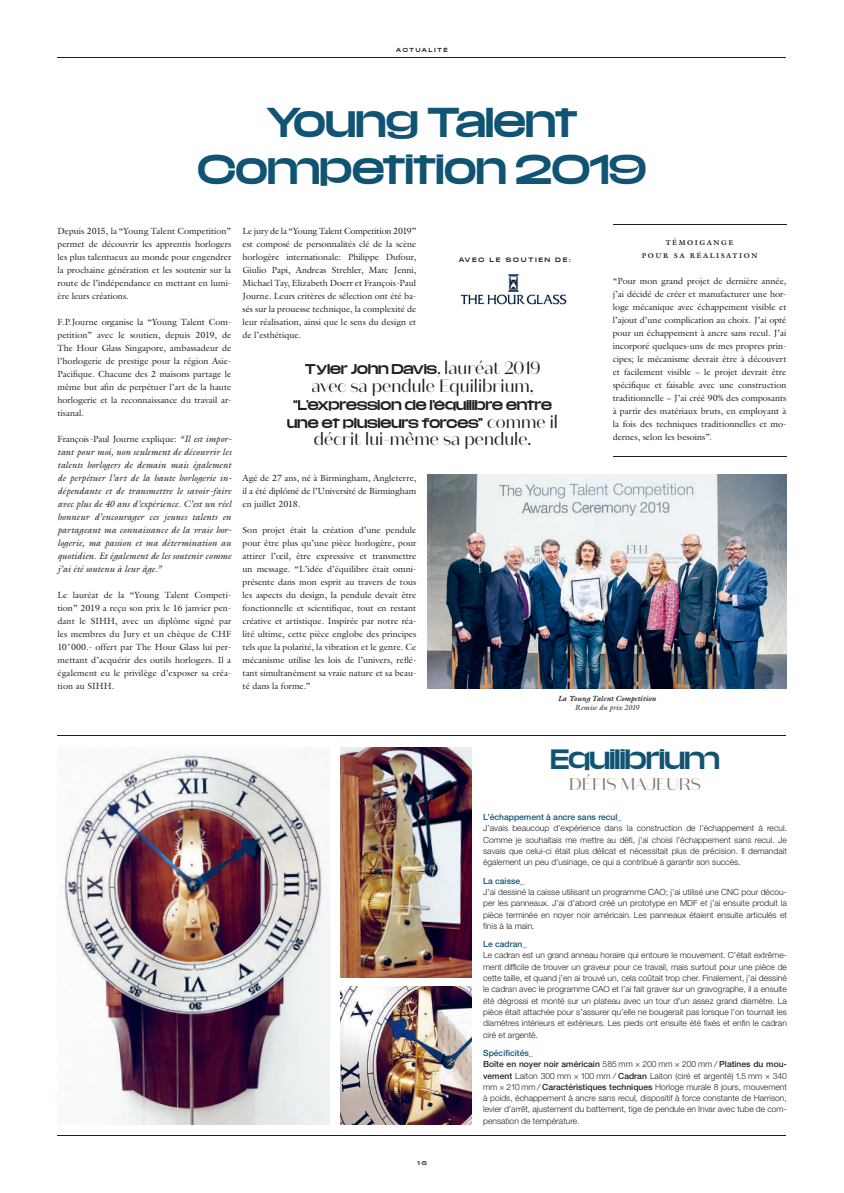
<style>
.page{position:relative;width:844px;height:1193px;background:#fff}
.page>*{position:absolute;margin:0;border:0;box-sizing:border-box;transform-origin:0 0}
.t1{font:35.8px/47px "Media Sans Extended";letter-spacing:.01em;color:#115373;text-align:center}
.t2{font:24px "Media Sans Extended";color:#115373}
.t3{font:17.8px "Domaine Sans Display";color:#231f20}
.t4{font:17px "Domaine Sans Display";color:#847669}
.t5{font:12.2px/17.8px "Media Sans Extended";letter-spacing:.015em;color:#231f20;text-align:center}
.t6{font:italic 9.2px/13px "Galliard";color:#231f20;text-align:justify}
.t7{font:9px/13px "Galliard";color:#231f20;text-align:justify}
.t8{font:300 8.5px/11.3px "Helvetica Neue";color:#231f20}
.t9{font:italic 700 7.5px "Galliard";color:#231f20}
.t10{font:italic 7.5px "Galliard";color:#231f20}
.t11{font:700 7px/13px "Galliard";letter-spacing:.22em;color:#231f20;text-align:center}
.t12{font:5.5px "Media Sans Extended";letter-spacing:.38em;color:#231f20}
.t13{font:5px "Media Sans Extended";letter-spacing:.38em;color:#231f20}
.t14{font:4.8px "Media Sans Extended";color:#231f20}
.s1{font-style:italic;font-size:9.2px}
.s2{font-family:"Domaine Sans Display";font-size:17.8px}
.s3{font-weight:500;color:#115373}
.s4{color:#115373}
.s5{font-weight:500}
.s6{font-weight:400}
</style>
<div class="page">
<img style="left:341px;top:747px;width:131px;height:230px">
<img style="left:341px;top:986px;width:131px;height:137px">
<img style="left:427px;top:474px;width:359px;height:214px">
<hr style="left:58px;top:57px;width:728px;height:1px;background:#231f20">
<img style="left:63px;top:753px;width:266px;height:370px">
<hr style="left:58px;top:735px;width:728px;height:1px;background:#231f20">
<hr style="left:58px;top:1135px;width:728px;height:1px;background:#231f20">
<hr style="left:612px;top:224px;width:174px;height:1px;background:#231f20">
<hr style="left:612px;top:456px;width:174px;height:1px;background:#231f20">
<img style="left:460px;top:274px;width:107px;height:31px">
<p class="t13" style="left:396px;top:47px;width:53px">ACTUALITÉ</p>
<h1 class="t1" style="left:198px;top:98px;width:450px">Young Talent<br>Competition 2019</h1>
<p class="t7" style="left:58px;top:224px;width:175px">Depuis 2015, la “Young Talent Competition” permet de découvrir les apprentis horlogers les plus talentueux au monde pour engendrer la prochaine génération et les soutenir sur la route de l’indépendance en mettant en lumi&shy;ère leurs créations.</p>
<p class="t7" style="left:58px;top:315px;width:175px">F.P.Journe organise la “Young Talent Com&shy;petition” avec le soutien, depuis 2019, de The Hour Glass Singapore, ambassadeur de l’horlogerie de prestige pour la région Asie-Pacifique. Chacune des 2 maisons partage le même but afin de perpétuer l’art de la haute horlogerie et la reconnaissance du travail ar&shy;tisanal.</p>
<p class="t7" style="left:58px;top:432px;width:175px">François-Paul Journe explique: <span class="s1">“Il est impor-</span></p>
<p class="t6" style="left:58px;top:445px;width:175px">tant pour moi, non seulement de découvrir les talents horlogers de demain mais également de perpétuer l’art de la haute horlogerie in&shy;dépendante et de transmettre le savoir-faire avec plus de 40 ans d’expérience. C’est un réel honneur d’encourager ces jeunes talents en partageant ma connaissance de la vraie hor&shy;logerie, ma passion et ma détermination au quotidien. Et également de les soutenir comme j’ai été soutenu à leur âge.”</p>
<p class="t7" style="left:58px;top:588px;width:175px">Le lauréat de la “Young Talent Competi&shy;tion” 2019 a reçu son prix le 16 janvier pen&shy;dant le SIHH, avec un diplôme signé par les membres du Jury et un chèque de CHF 10’000.- offert par The Hour Glass lui per&shy;mettant d’acquérir des outils horlogers. Il a également eu le privilège d’exposer sa créa&shy;tion au SIHH.</p>
<p class="t7" style="left:242px;top:224px;width:175px">Le jury de la “Young Talent Competition 2019” est composé de personnalités clé de la scène horlogère internationale: Philippe Dufour, Giulio Papi, Andreas Strehler, Marc Jenni, Michael Tay, Elizabeth Doerr et François-Paul Journe. Leurs critères de sélection ont été ba&shy;sés sur la prouesse technique, la complexité de leur réalisation, ainsi que le sens du design et de l’esthétique.</p>
<p class="t12" style="left:459px;top:257px;width:113px">AVEC LE SOUTIEN DE:</p>
<h3 class="t5" style="left:305px;top:360px;width:237px">Tyler John Davis<span class="s2">, lauréat 2019</span></h3>
<h3 class="t3" style="left:311px;top:375px;width:224px">avec sa pendule Equilibrium,</h3>
<h3 class="t5" style="left:287px;top:395px;width:272px">“L’expression de l’équilibre entre une et plusieurs forces” <span class="s2">comme il</span></h3>
<h3 class="t3" style="left:314px;top:428px;width:219px">décrit lui-même sa pendule.</h3>
<p class="t7" style="left:242px;top:471px;width:175px">Agé de 27 ans, né à Birmingham, Angleterre, il a été diplômé de l’Université de Birmingham en juillet 2018.</p>
<p class="t7" style="left:242px;top:523px;width:175px">Son projet était la création d’une pendule pour être plus qu’une pièce horlogère, pour attirer l’œil, être expressive et transmettre un message. “L’idée d’équilibre était omni&shy;présente dans mon esprit au travers de tous les aspects du design, la pendule devait être fonctionnelle et scientifique, tout en restant créative et artistique. Inspirée par notre réa&shy;lité ultime, cette pièce englobe des principes tels que la polarité, la vibration et le genre. Ce mécanisme utilise les lois de l’univers, reflé&shy;tant simultanément sa vraie nature et sa beau&shy;té dans la forme.”</p>
<p class="t11" style="left:641px;top:236px;width:117px">TÉMOIGANGE<br>POUR SA RÉALISATION</p>
<p class="t7" style="left:612px;top:274px;width:175px">“Pour mon grand projet de dernière année, j’ai décidé de créer et manufacturer une hor&shy;loge mécanique avec échappement visible et l’ajout d’une complication au choix. J’ai opté pour un échappement à ancre sans recul. J’ai incorporé quelques-uns de mes propres prin&shy;cipes; le mécanisme devrait être à découvert et facilement visible − le projet devrait être spécifique et faisable avec une construction traditionnelle − J’ai créé 90% des composants à partir des matériaux bruts, en employant à la fois des techniques traditionnelles et mo&shy;dernes, selon les besoins”.</p>
<p class="t9" style="left:558px;top:693px;width:100px">La Young Talent Competition</p>
<p class="t10" style="left:575px;top:703px;width:66px">Remise du prix 2019</p>
<p class="t14" style="left:417px;top:1159px;width:11px">1 6</p>
<h2 class="t2" style="left:550px;top:744px;width:170px">Equilibrium</h2>
<h3 class="t4" style="left:569px;top:773px;width:133px">DÉFIS MAJEURS</h3>
<p class="t8" style="left:483px;top:811px;width:305px"><span class="s3">L’échappement à ancre sans recul</span><span class="s4">_<br></span>J’avais beaucoup d’expérience dans la construction de l’échappement à recul.<br>Comme je souhaitais me mettre au défi, j’ai choisi l’échappement sans recul. Je savais que celui-ci était plus délicat et nécessitait plus de précision. Il demandait également un peu d’usinage, ce qui a contribué à garantir son succès.</p>
<p class="t8" style="left:483px;top:874px;width:305px"><span class="s3">La caisse</span><span class="s4">_<br></span>J’ai dessiné la caisse utilisant un programme CAO; j’ai utilisé une CNC pour décou&shy;per les panneaux. J’ai d’abord créé un prototype en MDF et j’ai ensuite produit la pièce terminée en noyer noir américain. Les panneaux étaient ensuite articulés et finis à la main.</p>
<p class="t8" style="left:483px;top:938px;width:305px"><span class="s3">Le cadran</span><span class="s4">_<br></span>Le cadran est un grand anneau horaire qui entoure le mouvement. C’était extrême&shy;ment difficile de trouver un graveur pour ce travail, mais surtout pour une pièce de cette taille, et quand j’en ai trouvé un, cela coûtait trop cher. Finalement, j’ai dessiné le cadran avec le programme CAO et l’ai fait graver sur un gravographe, il a ensuite été dégrossi et monté sur un plateau avec un tour d’un assez grand diamètre. La pièce était attachée pour s’assurer qu’elle ne bougerait pas lorsque l’on tournait les diamètres intérieurs et extérieurs. Les pieds ont ensuite été fixés et enfin le cadran ciré et argenté.</p>
<p class="t8" style="left:483px;top:1046px;width:305px"><span class="s3">Spécificités</span><span class="s4">_<br></span><span class="s5">Boîte en noyer noir américain</span> 585 mm × 200 mm × 200 mm <span class="s6">⁄</span> <span class="s5">Platines du mou&shy;vement</span> Laiton 300 mm × 100 mm <span class="s6">⁄</span> <span class="s5">Cadran</span> Laiton (ciré et argenté) 1.5 mm × 340 mm × 210 mm <span class="s6">⁄</span> <span class="s5">Caractéristiques techniques</span> Horloge murale 8 jours, mouvement à poids, échappement à ancre sans recul, dispositif à force constante de Harrison, levier d’arrêt, ajustement du battement, tige de pendule en Invar avec tube de com&shy;pensation de température.</p>
</div>
